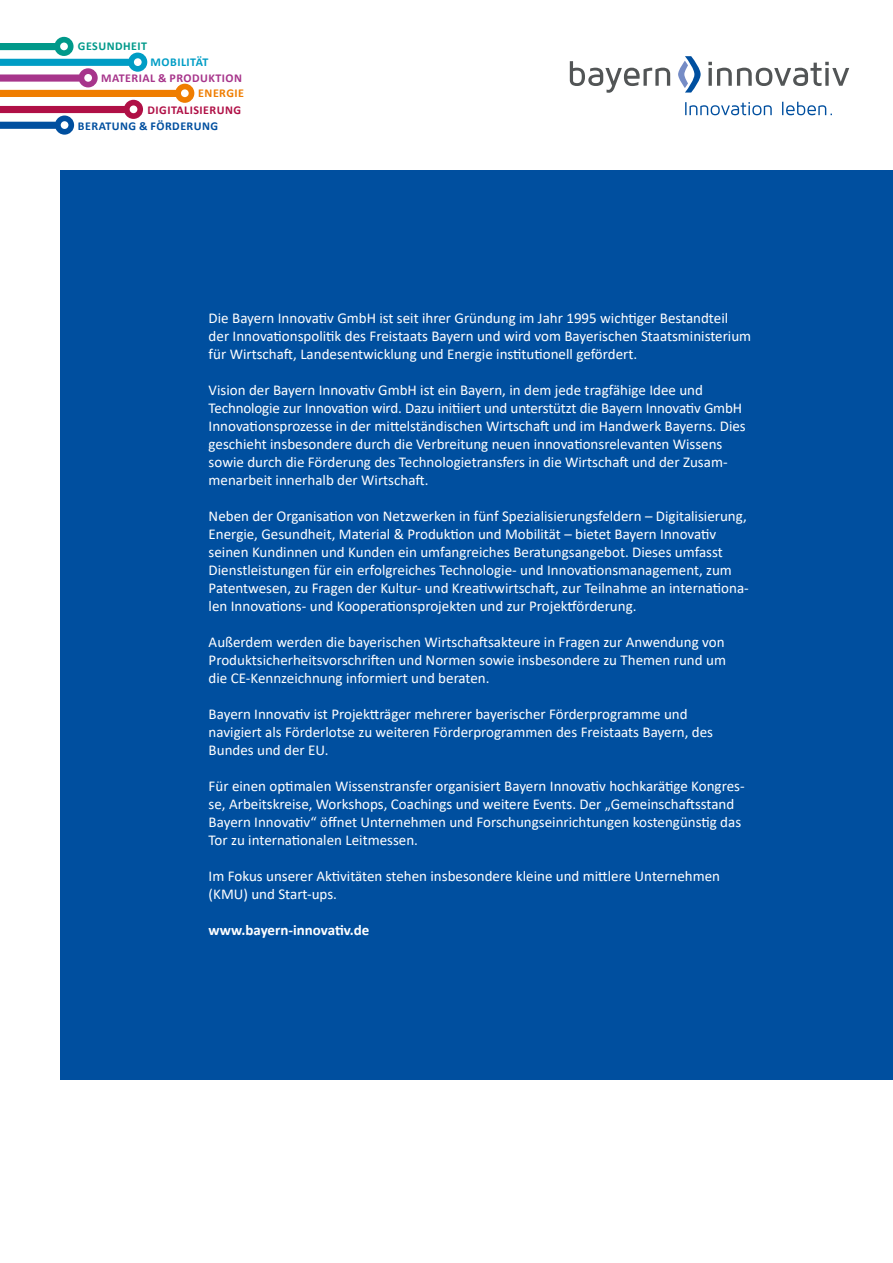
<style>
.page{position:relative;width:893px;height:1263px;background:#fff}
.page>*{position:absolute;margin:0;border:0;box-sizing:border-box;transform-origin:0 0}
.t1{font:15px/18px "Calibri";color:#fff}
.t2{font:700 15px "Calibri";color:#fff}
.t3{font:700 12px "Calibri";letter-spacing:.04em;color:#a7358b}
.t4{font:700 12px "Calibri";letter-spacing:.04em;color:#004f9f}
.t5{font:700 12px "Calibri";letter-spacing:.04em;color:#b01046}
.t6{font:700 12px "Calibri";letter-spacing:.04em;color:#00998a}
.t7{font:700 12px "Calibri";letter-spacing:.04em;color:#009dc5}
.t8{font:700 12px "Calibri";letter-spacing:.04em;color:#ef7d00}
</style>
<div class="page">
<div style="left:61px;top:170px;width:832px;height:910px;background:#004f9f"></div>
<svg style="left:570px;top:61px;width:100px;height:32px"></svg>
<svg style="left:708px;top:62px;width:141px;height:24px"></svg>
<svg style="left:678px;top:56px;width:23px;height:37px"></svg>
<svg style="left:685px;top:102px;width:147px;height:13px"></svg>
<svg style="left:0;top:37px;width:194px;height:98px"></svg>
<p class="t6" style="left:78px;top:37px;width:71px">GESUNDHEIT</p>
<p class="t7" style="left:151px;top:53px;width:59px">MOBILITÄT</p>
<p class="t3" style="left:101px;top:69px;width:143px">MATERIAL &amp; PRODUKTION</p>
<p class="t8" style="left:198px;top:84px;width:47px">ENERGIE</p>
<p class="t5" style="left:148px;top:101px;width:95px">DIGITALISIERUNG</p>
<p class="t4" style="left:78px;top:118px;width:142px">BERATUNG &amp; FÖRDERUNG</p>
<p class="t1" style="left:209px;top:309px;width:544px">Die Bayern Innovativ GmbH ist seit ihrer Gründung im Jahr 1995 wichtiger Bestandteil der Innovationspolitik des Freistaats Bayern und wird vom Bayerischen Staatsministerium für Wirtschaft, Landesentwicklung und Energie institutionell gefördert.</p>
<p class="t1" style="left:209px;top:381px;width:539px">Vision der Bayern Innovativ GmbH ist ein Bayern, in dem jede tragfähige Idee und Technologie zur Innovation wird. Dazu initiiert und unterstützt die Bayern Innovativ GmbH Innovationsprozesse in der mittelständischen Wirtschaft und im Handwerk Bayerns. Dies geschieht insbesondere durch die Verbreitung neuen innovationsrelevanten Wissens sowie durch die Förderung des Technologietransfers in die Wirtschaft und der Zusam&shy;menarbeit innerhalb der Wirtschaft.</p>
<p class="t1" style="left:209px;top:507px;width:542px">Neben der Organisation von Netzwerken in fünf Spezialisierungsfeldern – Digitalisierung, Energie, Gesundheit, Material &amp; Produktion und Mobilität – bietet Bayern Innovativ seinen Kundinnen und Kunden ein umfangreiches Beratungsangebot. Dieses umfasst Dienstleistungen für ein erfolgreiches Technologie- und Innovationsmanagement, zum Patentwesen, zu Fragen der Kultur- und Kreativwirtschaft, zur Teilnahme an internationa&shy;len Innovations- und Kooperationsprojekten und zur Projektförderung.</p>
<p class="t1" style="left:209px;top:633px;width:519px;text-align:justify">Außerdem werden die bayerischen Wirtschaftsakteure in Fragen zur Anwendung von Produktsicherheitsvorschriften und Normen sowie insbesondere zu Themen rund um die CE-Kennzeichnung informiert und beraten.</p>
<p class="t1" style="left:209px;top:705px;width:506px">Bayern Innovativ ist Projektträger mehrerer bayerischer Förderprogramme und navigiert als Förderlotse zu weiteren Förderprogrammen des Freistaats Bayern, des<br>Bundes und der EU.</p>
<p class="t1" style="left:209px;top:777px;width:537px">Für einen optimalen Wissenstransfer organisiert Bayern Innovativ hochkarätige Kongres&shy;se, Arbeitskreise, Workshops, Coachings und weitere Events. Der „Gemeinschaftsstand Bayern Innovativ“ öffnet Unternehmen und Forschungseinrichtungen kostengünstig das Tor zu internationalen Leitmessen.</p>
<p class="t1" style="left:209px;top:867px;width:513px">Im Fokus unserer Aktivitäten stehen insbesondere kleine und mittlere Unternehmen (KMU) und Start-ups.</p>
<p class="t2" style="left:209px;top:920px;width:162px">www.bayern-innovativ.de</p>
</div>
